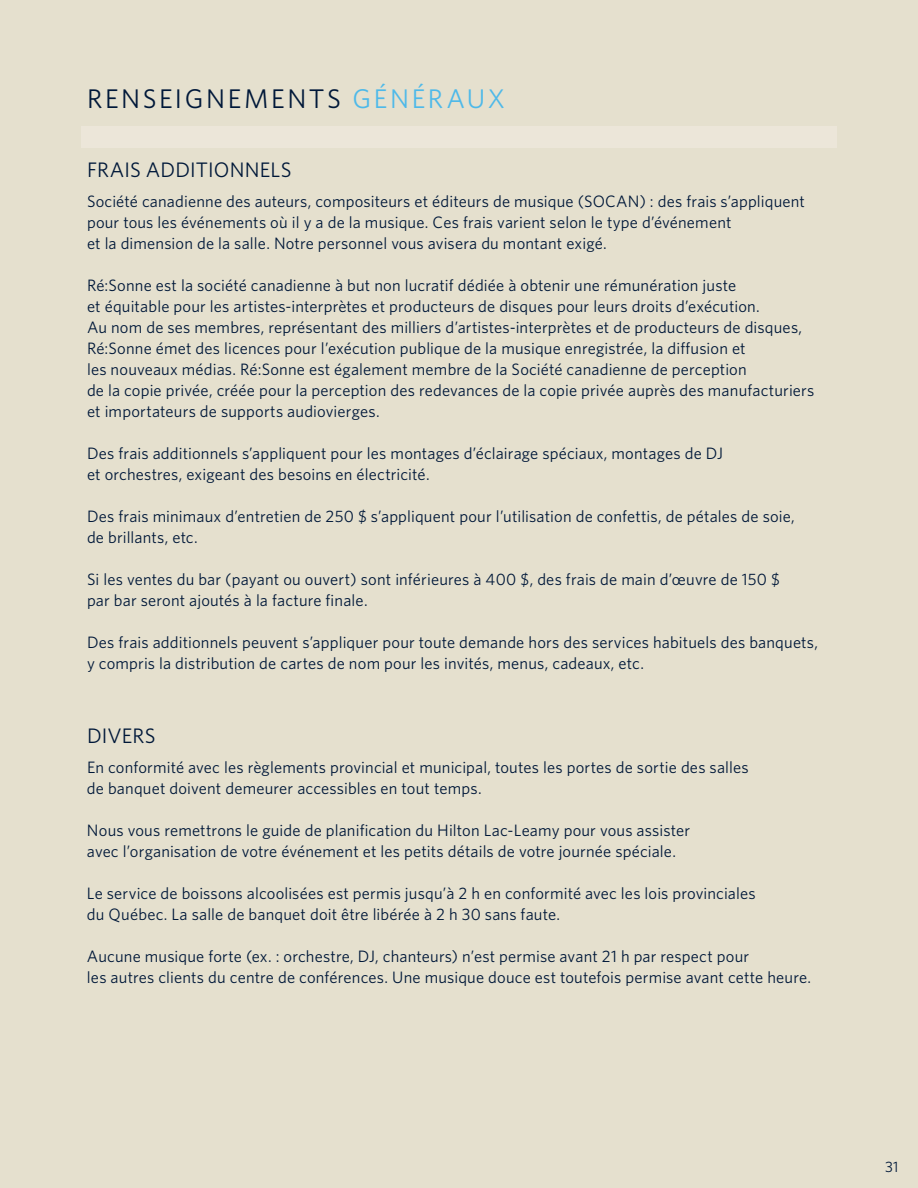
<style>
.page{position:relative;width:918px;height:1188px;background:#e5e0ce}
.page>*{position:absolute;margin:0;border:0;box-sizing:border-box;transform-origin:0 0}
.t1{font:27px "Whitney";color:#001839}
.t2{font:27px "Whitney";letter-spacing:.19em;color:#4eb9e9}
.t3{font:21px "Whitney";color:#001839}
.t4{font:16.5px/21px "Whitney";letter-spacing:.01em;color:#001839}
.t5{font:15px "Whitney";color:#001839}
.s1{color:#001839}
</style>
<div class="page">
<div style="left:81px;top:126px;width:756px;height:22px;background:#ece6d9"></div>
<h1 class="t1" style="left:87px;top:81px;width:89px">Renseigne</h1>
<h1 class="t1" style="left:244px;top:81px;width:45px">ment</h1>
<h1 class="t2" style="left:327px;top:81px;width:106px"><span class="s1">s</span> générau</h1>
<h1 class="t2" style="left:488px;top:81px;width:19px">x</h1>
<p class="t3" style="left:87px;top:156px;width:11px">Frai</p>
<p class="t3" style="left:130px;top:156px;width:30px">s additionnel</p>
<p class="t3" style="left:281px;top:156px;width:12px">s</p>
<p class="t4" style="left:87px;top:191px;width:720px">Société canadienne des auteurs, compositeurs et éditeurs de musique (SOCAN) : des frais s’appliquent pour tous les événements où il y a de la musique. Ces frais varient selon le type d’événement<br>et la dimension de la salle. Notre personnel vous avisera du montant exigé.</p>
<p class="t4" style="left:87px;top:275px;width:729px">Ré:Sonne est la société canadienne à but non lucratif dédiée à obtenir une rémunération juste<br>et équitable pour les artistes-interprètes et producteurs de disques pour leurs droits d’exécution.<br>Au nom de ses membres, représentant des milliers d’artistes-interprètes et de producteurs de disques, Ré:Sonne émet des licences pour l’exécution publique de la musique enregistrée, la diffusion et<br>les nouveaux médias. Ré:Sonne est également membre de la Société canadienne de perception<br>de la copie privée, créée pour la perception des redevances de la copie privée auprès des manufacturiers et importateurs de supports audiovierges.</p>
<p class="t4" style="left:87px;top:443px;width:638px">Des frais additionnels s’appliquent pour les montages d’éclairage spéciaux, montages de DJ et orchestres, exigeant des besoins en électricité.</p>
<p class="t4" style="left:87px;top:506px;width:709px">Des frais minimaux d’entretien de 250 $ s’appliquent pour l’utilisation de confettis, de pétales de soie, de brillants, etc.</p>
<p class="t4" style="left:87px;top:569px;width:695px">Si les ventes du bar (payant ou ouvert) sont inférieures à 400 $, des frais de main d’œuvre de 150 $ par bar seront ajoutés à la facture finale.</p>
<p class="t4" style="left:87px;top:632px;width:733px">Des frais additionnels peuvent s’appliquer pour toute demande hors des services habituels des banquets, y compris la distribution de cartes de nom pour les invités, menus, cadeaux, etc.</p>
<p class="t3" style="left:87px;top:722px;width:26px">Diver</p>
<p class="t3" style="left:145px;top:722px;width:12px">s</p>
<p class="t4" style="left:87px;top:756px;width:663px">En conformité avec les règlements provincial et municipal, toutes les portes de sortie des salles de banquet doivent demeurer accessibles en tout temps.</p>
<p class="t4" style="left:87px;top:819px;width:605px">Nous vous remettrons le guide de planification du Hilton Lac-Leamy pour vous assister avec l’organisation de votre événement et les petits détails de votre journée spéciale.</p>
<p class="t4" style="left:87px;top:882px;width:670px">Le service de boissons alcoolisées est permis jusqu’à 2 h en conformité avec les lois provinciales du Québec. La salle de banquet doit être libérée à 2 h 30 sans faute.</p>
<p class="t4" style="left:87px;top:945px;width:726px">Aucune musique forte (ex. : orchestre, DJ, chanteurs) n’est permise avant 21 h par respect pour<br>les autres clients du centre de conférences. Une musique douce est toutefois permise avant cette heure.</p>
<p class="t5" style="left:885px;top:1157px;width:15px">31</p>
</div>
